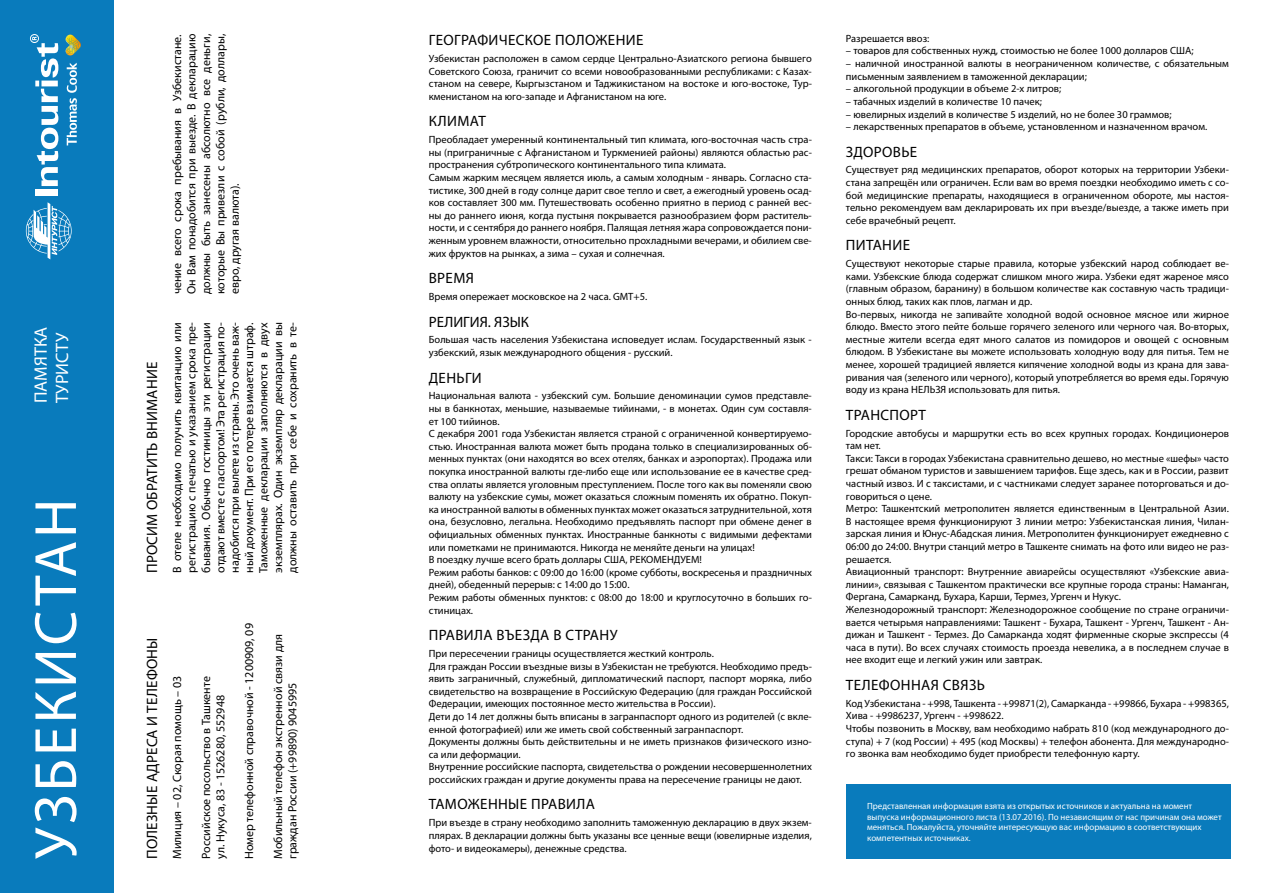
<style>
.page{position:relative;width:1263px;height:893px;background:#fff}
.page>*{position:absolute;margin:0;border:0;box-sizing:border-box;transform-origin:0 0}
.t1{font:60px "Myriad Pro";letter-spacing:.05em;color:#fff}
.t2{font:18px/21.6px "Myriad Pro";color:#fff}
.t3{font:15px "Myriad Pro";letter-spacing:.025em;color:#000}
.t4{font:15px "Myriad Pro";color:#000}
.t5{font:12px/14.4px "Myriad Pro";color:#000}
.t6{font:10.5px/12.6px "Myriad Pro";color:#000}
.t7{font:9px/10.8px "Myriad Pro";color:#fff}
</style>
<div class="page">
<div style="left:0;top:0;width:113px;height:893px;background:#097bbc"></div>
<div style="left:35px;top:189px;width:23px;height:7px;background:#fff"></div>
<svg style="left:30px;top:34px;width:28px;height:152px"></svg>
<svg style="left:67px;top:63px;width:10px;height:82px"></svg>
<svg style="left:66px;top:35px;width:15px;height:21px"></svg>
<svg style="left:26px;top:202px;width:46px;height:57px"></svg>
<div style="left:846px;top:784px;width:384px;height:75px;background:#097bbc"></div>
<h2 class="t2" style="left:30px;top:403px;width:78px;rotate:-90deg">ПАМЯТКА<br>ТУРИСТУ</h2>
<h1 class="t1" style="left:19px;top:859px;width:362px;rotate:-90deg">УЗБЕКИСТАН</h1>
<h3 class="t3" style="left:143px;top:573px;width:212px;rotate:-90deg">ПРОСИМ ОБРАТИТЬ ВНИМАНИЕ</h3>
<p class="t5" style="left:170px;top:294px;width:262px;text-align:justify;rotate:-90deg">чение всего срока пребывания в Узбекистане.<br>Он Вам понадобится при выезде. В декларацию должны быть занесены абсолютно все деньги, которые Вы привезли с собой (рубли, доллары, евро, другая валюта).</p>
<p class="t5" style="left:170px;top:573px;width:252px;text-align:justify;rotate:-90deg">В отеле необходимо получить квитанцию или регистрацию с печатью и указанием срока пре&shy;бывания. Обычно гостиницы эти регистрации отдают вместе с паспортом! Эта регистрация по&shy;надобится при вылете из страны. Это очень важ&shy;ный документ. При его потере взимается штраф.<br>Таможенные декларации заполняются в двух экземплярах. Один экземпляр декларации вы должны оставить при себе и сохранить в те-</p>
<h3 class="t3" style="left:143px;top:859px;width:223px;rotate:-90deg">ПОЛЕЗНЫЕ АДРЕСА И ТЕЛЕФОНЫ</h3>
<p class="t5" style="left:170px;top:859px;width:184px;rotate:-90deg">Милиция – 02, Скорая помощь – 03</p>
<p class="t5" style="left:199px;top:859px;width:184px;rotate:-90deg">Российское посольство в Ташкенте ул. Нукуса, 83 - 1526280, 552948</p>
<p class="t5" style="left:242px;top:859px;width:237px;rotate:-90deg">Номер телефонной справочной - 1200909, 09</p>
<p class="t5" style="left:271px;top:859px;width:227px;rotate:-90deg">Мобильный телефон экстренной связи для граждан России (+99890) 9045995</p>
<h3 class="t3" style="left:429px;top:31px;width:216px">ГЕОГРАФИЧЕСКОЕ ПОЛОЖЕНИЕ</h3>
<p class="t6" style="left:429px;top:52px;width:385px;text-align:justify">Узбекистан расположен в самом сердце Центрально-Азиатского региона бывшего Советского Союза, граничит со всеми новообразованными республиками: с Казах&shy;станом на севере, Кыргызстаном и Таджикистаном на востоке и юго-востоке, Тур&shy;кменистаном на юго-западе и Афганистаном на юге.</p>
<h3 class="t3" style="left:429px;top:112px;width:59px">КЛИМАТ</h3>
<p class="t6" style="left:429px;top:133px;width:385px">Преобладает умеренный континентальный тип климата, юго-восточная часть стра&shy;ны (приграничные с Афганистаном и Туркменией районы) являются областью рас&shy;пространения субтропического континентального типа климата.<br>Самым жарким месяцем является июль, а самым холодным - январь. Согласно ста&shy;тистике, 300 дней в году солнце дарит свое тепло и свет, а ежегодный уровень осад&shy;ков составляет 300 мм. Путешествовать особенно приятно в период с ранней вес&shy;ны до раннего июня, когда пустыня покрывается разнообразием форм раститель&shy;ности, и с сентября до раннего ноября. Палящая летняя жара сопровождается пони&shy;женным уровнем влажности, относительно прохладными вечерами, и обилием све&shy;жих фруктов на рынках, а зима – сухая и солнечная.</p>
<h3 class="t3" style="left:429px;top:269px;width:47px">ВРЕМЯ</h3>
<p class="t6" style="left:429px;top:290px;width:220px">Время опережает московское на 2 часа. GMT+5.</p>
<h3 class="t4" style="left:429px;top:312px;width:102px">РЕЛИГИЯ. ЯЗЫК</h3>
<p class="t6" style="left:429px;top:333px;width:385px">Большая часть населения Узбекистана исповедует ислам. Государственный язык - узбекский, язык международного общения - русский.</p>
<h3 class="t3" style="left:429px;top:368px;width:54px">ДЕНЬГИ</h3>
<p class="t6" style="left:429px;top:389px;width:385px">Национальная валюта - узбекский сум. Большие деноминации сумов представле&shy;ны в банкнотах, меньшие, называемые тийинами, - в монетах. Один сум составля&shy;ет 100 тийинов.<br>С декабря 2001 года Узбекистан является страной с ограниченной конвертируемо&shy;стью. Иностранная валюта может быть продана только в специализированных об&shy;менных пунктах (они находятся во всех отелях, банках и аэропортах). Продажа или покупка иностранной валюты где-либо еще или использование ее в качестве сред&shy;ства оплаты является уголовным преступлением. После того как вы поменяли свою валюту на узбекские сумы, может оказаться сложным поменять их обратно. Покуп&shy;ка иностранной валюты в обменных пунктах может оказаться затруднительной, хотя она, безусловно, легальна. Необходимо предъявлять паспорт при обмене денег в официальных обменных пунктах. Иностранные банкноты с видимыми дефектами или пометками не принимаются. Никогда не меняйте деньги на улицах!<br>В поездку лучше всего брать доллары США, РЕКОМЕНДУЕМ!<br>Режим работы банков: с 09:00 до 16:00 (кроме субботы, воскресенья и праздничных дней), обеденный перерыв: с 14:00 до 15:00.<br>Режим работы обменных пунктов: с 08:00 до 18:00 и круглосуточно в больших го&shy;стиницах.</p>
<h3 class="t3" style="left:429px;top:626px;width:190px">ПРАВИЛА ВЪЕЗДА В СТРАНУ</h3>
<p class="t6" style="left:429px;top:647px;width:385px">При пересечении границы осуществляется жесткий контроль.<br>Для граждан России въездные визы в Узбекистан не требуются. Необходимо предъ&shy;явить заграничный, служебный, дипломатический паспорт, паспорт моряка, либо свидетельство на возвращение в Российскую Федерацию (для граждан Российской Федерации, имеющих постоянное место жительства в России).<br>Дети до 14 лет должны быть вписаны в загранпаспорт одного из родителей (с вкле&shy;енной фотографией) или же иметь свой собственный загранпаспорт.<br>Документы должны быть действительны и не иметь признаков физического изно&shy;са или деформации.<br>Внутренние российские паспорта, свидетельства о рождении несовершеннолетних российских граждан и другие документы права на пересечение границы не дают.</p>
<h3 class="t3" style="left:429px;top:795px;width:168px">ТАМОЖЕННЫЕ ПРАВИЛА</h3>
<p class="t6" style="left:429px;top:816px;width:385px;text-align:justify">При въезде в страну необходимо заполнить таможенную декларацию в двух экзем&shy;плярах. В декларации должны быть указаны все ценные вещи (ювелирные изделия, фото- и видеокамеры), денежные средства.</p>
<p class="t6" style="left:846px;top:32px;width:85px">Разрешается ввоз:</p>
<p class="t6" style="left:846px;top:45px;width:349px">– товаров для собственных нужд, стоимостью не более 1000 долларов США;</p>
<p class="t6" style="left:846px;top:57px;width:385px">– наличной иностранной валюты в неограниченном количестве, с обязательным письменным заявлением в таможенной декларации;</p>
<p class="t6" style="left:846px;top:82px;width:217px">– алкогольной продукции в объеме 2-х литров;</p>
<p class="t6" style="left:846px;top:95px;width:197px">– табачных изделий в количестве 10 пачек;</p>
<p class="t6" style="left:846px;top:108px;width:327px">– ювелирных изделий в количестве 5 изделий, но не более 30 граммов;</p>
<p class="t6" style="left:846px;top:120px;width:363px">– лекарственных препаратов в объеме, установленном и назначенном врачом.</p>
<h3 class="t3" style="left:846px;top:142px;width:73px">ЗДОРОВЬЕ</h3>
<p class="t6" style="left:846px;top:163px;width:385px;text-align:justify">Существует ряд медицинских препаратов, оборот которых на территории Узбеки&shy;стана запрещён или ограничен. Если вам во время поездки необходимо иметь с со&shy;бой медицинские препараты, находящиеся в ограниченном обороте, мы настоя&shy;тельно рекомендуем вам декларировать их при въезде/выезде, а также иметь при себе врачебный рецепт.</p>
<h3 class="t3" style="left:846px;top:236px;width:66px">ПИТАНИЕ</h3>
<p class="t6" style="left:846px;top:257px;width:385px">Существуют некоторые старые правила, которые узбекский народ соблюдает ве&shy;ками. Узбекские блюда содержат слишком много жира. Узбеки едят жареное мясо (главным образом, баранину) в большом количестве как составную часть традици&shy;онных блюд, таких как плов, лагман и др.<br>Во-первых, никогда не запивайте холодной водой основное мясное или жирное блюдо. Вместо этого пейте больше горячего зеленого или черного чая. Во-вторых, местные жители всегда едят много салатов из помидоров и овощей с основным блюдом. В Узбекистане вы можете использовать холодную воду для питья. Тем не менее, хорошей традицией является кипячение холодной воды из крана для зава&shy;ривания чая (зеленого или черного), который употребляется во время еды. Горячую воду из крана НЕЛЬЗЯ использовать для питья.</p>
<h3 class="t3" style="left:846px;top:405px;width:82px">ТРАНСПОРТ</h3>
<p class="t6" style="left:846px;top:427px;width:385px">Городские автобусы и маршрутки есть во всех крупных городах. Кондиционеров там нет.<br>Такси: Такси в городах Узбекистана сравнительно дешево, но местные «шефы» часто грешат обманом туристов и завышением тарифов. Еще здесь, как и в России, развит частный извоз. И с таксистами, и с частниками следует заранее поторговаться и до&shy;говориться о цене.<br>Метро: Ташкентский метрополитен является единственным в Центральной Азии.<br>В настоящее время функционируют 3 линии метро: Узбекистанская линия, Чилан&shy;зарская линия и Юнус-Абадская линия. Метрополитен функционирует ежедневно с 06:00 до 24:00. Внутри станций метро в Ташкенте снимать на фото или видео не раз&shy;решается.<br>Авиационный транспорт: Внутренние авиарейсы осуществляют «Узбекские авиа&shy;линии», связывая с Ташкентом практически все крупные города страны: Наманган, Фергана, Самарканд, Бухара, Карши, Термез, Ургенч и Нукус.<br>Железнодорожный транспорт: Железнодорожное сообщение по стране ограничи&shy;вается четырьмя направлениями: Ташкент - Бухара, Ташкент - Ургенч, Ташкент - Ан&shy;дижан и Ташкент - Термез. До Самарканда ходят фирменные скорые экспрессы (4 часа в пути). Во всех случаях стоимость проезда невелика, а в последнем случае в нее входит еще и легкий ужин или завтрак.</p>
<h3 class="t3" style="left:846px;top:676px;width:141px">ТЕЛЕФОННАЯ СВЯЗЬ</h3>
<p class="t6" style="left:846px;top:697px;width:385px">Код Узбекистана - +998, Ташкента - +99871(2), Самарканда - +99866, Бухара - +998365, Хива - +9986237, Ургенч - +998622.<br>Чтобы позвонить в Москву, вам необходимо набрать 810 (код международного до&shy;ступа) + 7 (код России) + 495 (код Москвы) + телефон абонента. Для международно&shy;го звонка вам необходимо будет приобрести телефонную карту.</p>
<p class="t7" style="left:867px;top:800px;width:356px">Представленная информация взята из открытых источников и актуальна на момент выпуска информационного листа (13.07.2016). По независящим от нас причинам она может меняться. Пожалуйста, уточняйте интересующую вас информацию в соответствующих компетентных источниках.</p>
</div>
